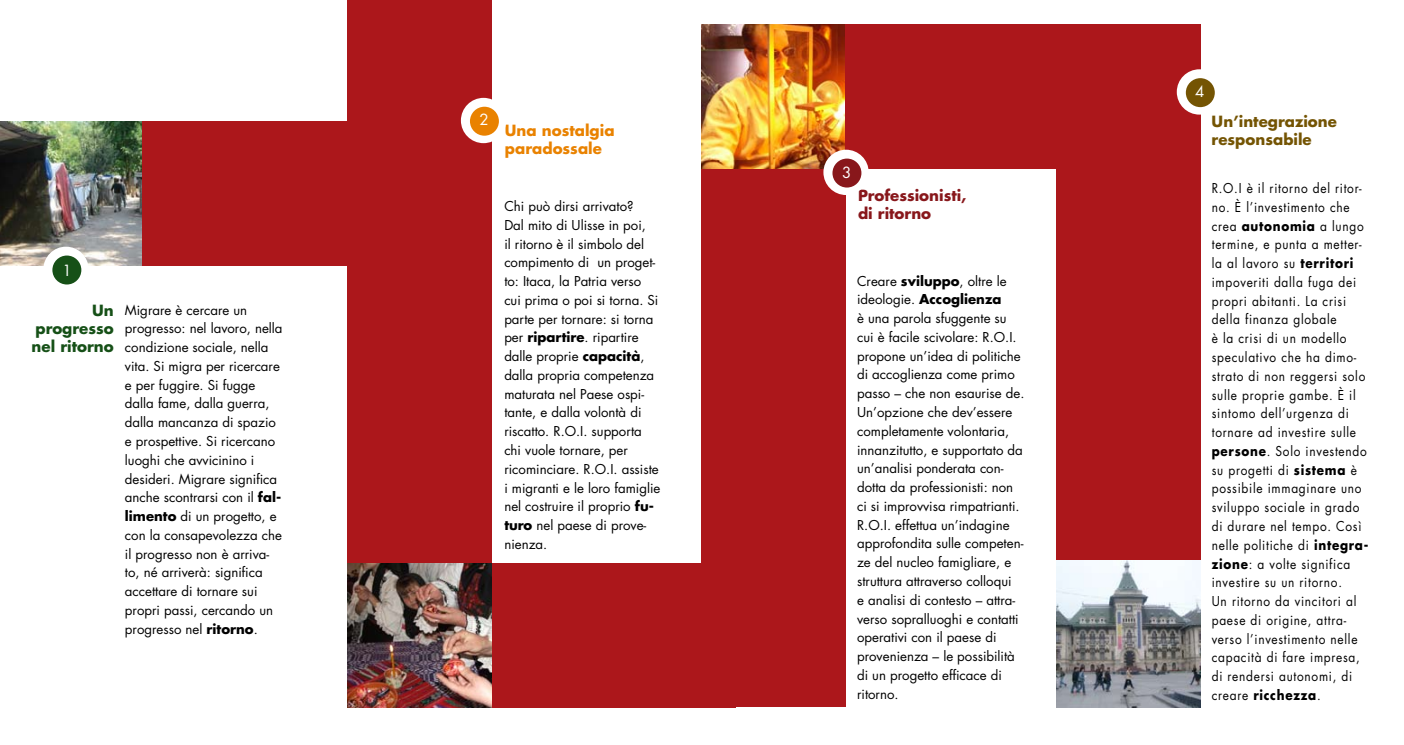
<style>
.page{position:relative;width:1404px;height:745px;background:#fff}
.page>*{position:absolute;margin:0;border:0;box-sizing:border-box;transform-origin:0 0}
.t1{font:700 15px/18px "Futura";color:#745403}
.t2{font:700 15px/18px "Futura";color:#88171b}
.t3{font:700 15px/18px "Futura";color:#e98200}
.t4{font:700 15px/18px "Futura";color:#165017;text-align:justify}
.t5{font:15px "Futura";color:#fff}
.t6{font:13.25px/18.8px "Futura";color:#000}
.t7{font:13.25px/18.8px "Futura";letter-spacing:.06em;color:#000;scale:.9 1}
.s1{font-weight:700}
</style>
<div class="page">
<div style="left:0;top:121px;width:364px;height:144px;background:#ac171b"></div>
<div style="left:1056px;top:24px;width:144px;height:536px;background:#ac171b"></div>
<img style="left:0;top:121px;width:142px;height:144px">
<div style="left:347px;top:0;width:144px;height:707px;background:#ac171b"></div>
<div style="left:482px;top:563px;width:253px;height:144px;background:#ac171b"></div>
<div style="left:701px;top:166px;width:144px;height:540px;background:#ac171b"></div>
<div style="left:701px;top:24px;width:365px;height:144px;background:#ac171b"></div>
<div style="left:461px;top:98px;width:45px;height:45px;background:#fff;border-radius:50%"></div>
<div style="left:470px;top:107px;width:29px;height:29px;background:#e98200;border-radius:50%"></div>
<div style="left:43px;top:246px;width:46px;height:46px;background:#fff;border-radius:50%"></div>
<div style="left:52px;top:255px;width:29px;height:29px;background:#165017;border-radius:50%"></div>
<img style="left:347px;top:563px;width:144px;height:144px">
<img style="left:701px;top:24px;width:143px;height:144px">
<img style="left:1056px;top:560px;width:144px;height:146px">
<div style="left:823px;top:150px;width:45px;height:45px;background:#fff;border-radius:50%"></div>
<div style="left:832px;top:158px;width:29px;height:29px;background:#88171b;border-radius:50%"></div>
<div style="left:1176px;top:69px;width:45px;height:45px;background:#fff;border-radius:50%"></div>
<div style="left:1185px;top:78px;width:29px;height:29px;background:#745403;border-radius:50%"></div>
<p class="t5" style="left:62px;top:261px;width:11px">1</p>
<p class="t4" style="left:32px;top:301px;width:84px;text-indent:60px">Un progresso nel ritorno</p>
<p class="t6" style="left:125px;top:300px;width:159px">Migrare è cercare un progresso: nel lavoro, nella condizione sociale, nella vita. Si migra per ricercare e per fuggire. Si fugge dalla fame, dalla guerra, dalla mancanza di spazio e prospettive. Si ricercano luoghi che avvicinino i desideri. Migrare significa anche scontrarsi con il <span class="s1">fal&shy;limento</span> di un progetto, e con la consapevolezza che il progresso non è arriva&shy;to, né arriverà: significa accettare di tornare sui propri passi, cercando un progresso nel <span class="s1">ritorno</span>.</p>
<p class="t5" style="left:479px;top:110px;width:11px">2</p>
<p class="t3" style="left:505px;top:121px;width:111px">Una nostalgia paradossale</p>
<p class="t6" style="left:504px;top:197px;width:158px">Chi può dirsi arrivato?<br>Dal mito di Ulisse in poi,<br>il ritorno è il simbolo del compimento di un proget&shy;to: Itaca, la Patria verso cui prima o poi si torna. Si parte per tornare: si torna per <span class="s1">ripartire</span>. ripartire dalle proprie <span class="s1">capacità</span>, dalla propria competenza maturata nel Paese ospi&shy;tante, e dalla volontà di riscatto. R.O.I. supporta chi vuole tornare, per ricominciare. R.O.I. assiste i migranti e le loro famiglie nel costruire il proprio <span class="s1">fu&shy;turo</span> nel paese di prove&shy;nienza.</p>
<p class="t5" style="left:842px;top:163px;width:11px">3</p>
<p class="t2" style="left:857px;top:186px;width:110px">Professionisti, di ritorno</p>
<p class="t6" style="left:857px;top:271px;width:169px">Creare <span class="s1">sviluppo</span>, oltre le ideologie. <span class="s1">Accoglienza<br></span>è una parola sfuggente su cui è facile scivolare: R.O.I. propone un’idea di politiche di accoglienza come primo passo – che non esaurise de.<br>Un’opzione che dev’essere completamente volontaria, innanzitutto, e supportato da un’analisi ponderata con&shy;dotta da professionisti: non ci si improvvisa rimpatrianti.<br>R.O.I. effettua un’indagine approfondita sulle competen&shy;ze del nucleo famigliare, e struttura attraverso colloqui<br>e analisi di contesto – attra&shy;verso sopralluoghi e contatti operativi con il paese di provenienza – le possibilità di un progetto efficace di ritorno.</p>
<p class="t5" style="left:1194px;top:82px;width:11px">4</p>
<p class="t1" style="left:1211px;top:112px;width:127px">Un’integrazione responsabile</p>
<p class="t7" style="left:1211px;top:179px;width:176px">R.O.I è il ritorno del ritor&shy;no. È l’investimento che crea <span class="s1">autonomia</span> a lungo termine, e punta a metter&shy;la al lavoro su <span class="s1">territori </span>impoveriti dalla fuga dei propri abitanti. La crisi della finanza globale<br>è la crisi di un modello speculativo che ha dimo&shy;strato di non reggersi solo sulle proprie gambe. È il sintomo dell’urgenza di tornare ad investire sulle <span class="s1">persone</span>. Solo investendo su progetti di <span class="s1">sistema</span> è possibile immaginare uno sviluppo sociale in grado di durare nel tempo. Così nelle politiche di <span class="s1">integra&shy;zione</span>: a volte significa investire su un ritorno.<br>Un ritorno da vincitori al paese di origine, attra&shy;verso l’investimento nelle capacità di fare impresa, di rendersi autonomi, di creare <span class="s1">ricchezza</span>.</p>
</div>
